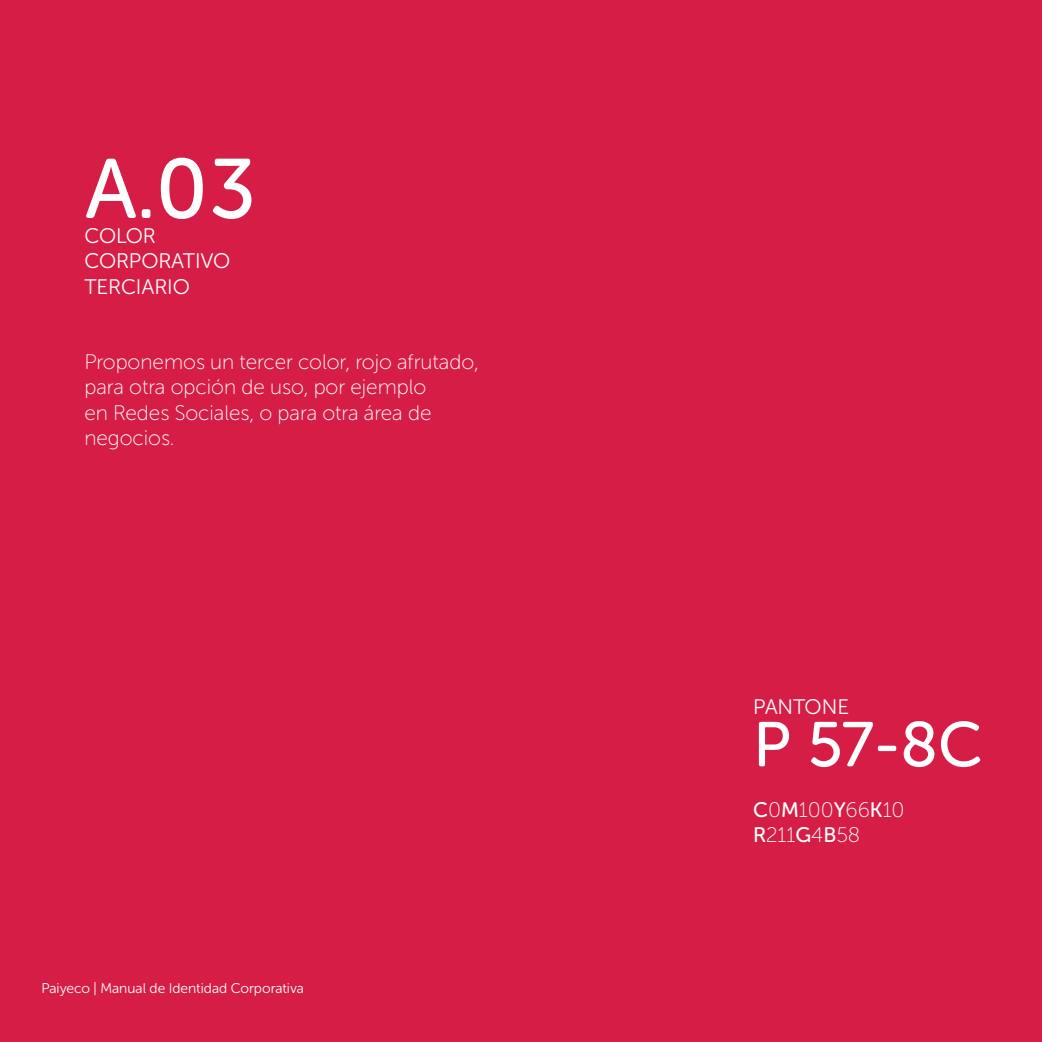
<style>
.page{position:relative;width:1042px;height:1042px;background:#d61d46}
.page>*{position:absolute;margin:0;border:0;box-sizing:border-box;transform-origin:0 0}
.t1{font:84px "Museo Sans Rounded 500";color:#fff}
.t2{font:63px "Museo Sans Rounded 500";color:#fff}
.t3{font:21px/25.2px "Museo Sans Rounded 100";color:#fff}
.t4{font:21px/25.2px "Museo Sans Rounded 300";color:#fff}
.t5{font:14px "Museo Sans Rounded 300";color:#fff}
.s1{font-family:"Museo Sans Rounded 500"}
</style>
<div class="page">
<h1 class="t1" style="left:84px;top:143px;width:172px">A.03</h1>
<p class="t4" style="left:84px;top:224px;width:148px">COLOR<br>CORPORATIVO<br>TERCIARIO</p>
<p class="t3" style="left:84px;top:350px;width:396px">Proponemos un tercer color, rojo afrutado, para otra opción de uso, por ejemplo<br>en Redes Sociales, o para otra área de negocios.</p>
<p class="t5" style="left:41px;top:981px;width:264px">Paiyeco | Manual de Identidad Corporativa</p>
<p class="t4" style="left:753px;top:694px;width:97px">PANTONE</p>
<h2 class="t2" style="left:753px;top:710px;width:231px">P 57-8C</h2>
<p class="t3" style="left:753px;top:797px;width:153px"><span class="s1">C</span>0<span class="s1">M</span>100<span class="s1">Y</span>66<span class="s1">K</span>10<br><span class="s1">R</span>211<span class="s1">G</span>4<span class="s1">B</span>58</p>
</div>
